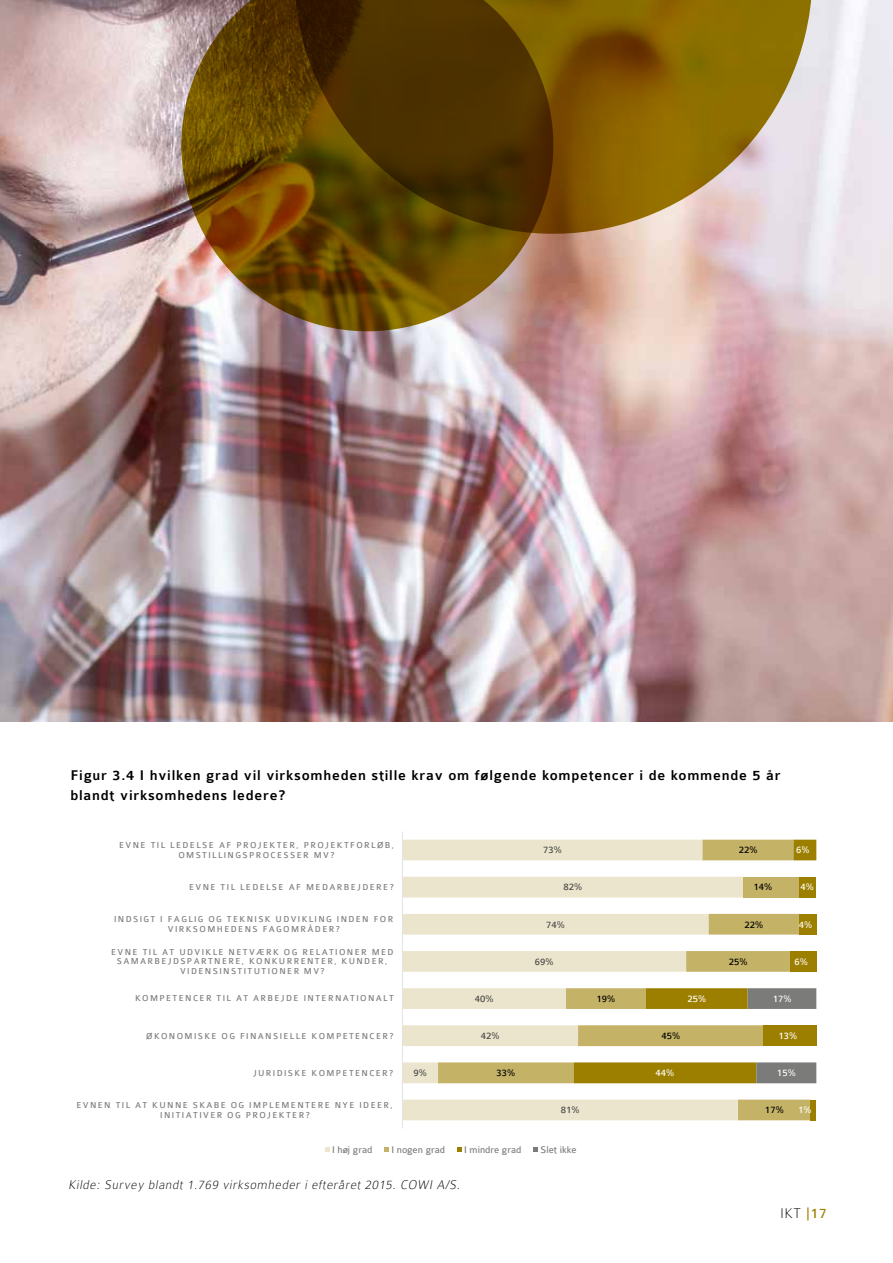
<style>
.page{position:relative;width:893px;height:1263px;background:#fff}
.page>*{position:absolute;margin:0;border:0;box-sizing:border-box;transform-origin:0 0}
.t1{font:500 15px/19.5px "Colaborate";letter-spacing:.05em;color:#000}
.t2{font:100 15px "Colaborate";color:#000}
.t3{font:italic 100 13.5px "Colaborate";color:#000}
.t4{font:10.35px "Colaborate";color:#7b7b7a}
.t5{font:10.35px "Colaborate";letter-spacing:.005em;color:#fff}
.t6{font:10.35px "Colaborate";letter-spacing:.005em;color:#000}
.t7{font:10.35px "Colaborate";letter-spacing:.005em;color:#494948}
.t8{font:9.15px/9.6px "Colaborate";letter-spacing:.15em;color:#7b7b7a;text-align:center}
.s1{font-weight:400;color:#9d7f00}
</style>
<div class="page">
<svg style="left:403px;top:840px;width:35px;height:280px;fill:#ebe5cd"></svg>
<svg style="left:438px;top:840px;width:372px;height:280px;fill:#ebe5cd"></svg>
<div style="left:810px;top:1099px;width:6px;height:21px;background:#9d7f00"></div>
<svg style="left:574px;top:840px;width:242px;height:243px"></svg>
<svg style="left:748px;top:988px;width:68px;height:95px"></svg>
<hr style="left:402px;top:831px;width:1px;height:297px;background:#e3e3e3">
<svg style="left:325px;top:1147px;width:5px;height:5px"></svg>
<svg style="left:384px;top:1147px;width:5px;height:5px"></svg>
<svg style="left:457px;top:1147px;width:5px;height:5px"></svg>
<svg style="left:533px;top:1147px;width:5px;height:5px"></svg>
<img style="left:0;top:0;width:893px;height:721px">
<svg style="left:579px;top:0;width:269px;height:270px;background:#b39962"></svg>
<svg style="left:155px;top:0;width:424px;height:357px;background:#76582a"></svg>
<h1 class="t1" style="left:71px;top:766px;width:711px">Figur 3.4 I hvilken grad vil virksomheden stille krav om følgende kompetencer i de kommende 5 år blandt virksomhedens ledere?</h1>
<p class="t8" style="left:119px;top:840px;width:276px">EVNE TIL LEDELSE AF PROJEKTER, PROJEKTFORLØB,<br>OMSTILLINGSPROCESSER MV?</p>
<p class="t8" style="left:189px;top:882px;width:206px">EVNE TIL LEDELSE AF MEDARBEJDERE?</p>
<p class="t8" style="left:114px;top:915px;width:281px">INDSIGT I FAGLIG OG TEKNISK UDVIKLING INDEN FOR<br>VIRKSOMHEDENS FAGOMRÅDER?</p>
<p class="t8" style="left:111px;top:947px;width:284px">EVNE TIL AT UDVIKLE NETVÆRK OG RELATIONER MED<br>SAMARBEJDSPARTNERE, KONKURRENTER, KUNDER,<br>VIDENSINSTITUTIONER MV?</p>
<p class="t8" style="left:135px;top:994px;width:260px">KOMPETENCER TIL AT ARBEJDE INTERNATIONALT</p>
<p class="t8" style="left:146px;top:1031px;width:249px">ØKONOMISKE OG FINANSIELLE KOMPETENCER?</p>
<p class="t8" style="left:253px;top:1068px;width:142px">JURIDISKE KOMPETENCER?</p>
<p class="t8" style="left:76px;top:1100px;width:318px">EVNEN TIL AT KUNNE SKABE OG IMPLEMENTERE NYE IDEER,<br>INITIATIVER OG PROJEKTER?</p>
<p class="t4" style="left:332px;top:1144px;width:42px">I høj grad</p>
<p class="t4" style="left:391px;top:1144px;width:55px">I nogen grad</p>
<p class="t4" style="left:464px;top:1144px;width:59px">I mindre grad</p>
<p class="t4" style="left:540px;top:1144px;width:38px">Slet ikke</p>
<h2 class="t3" style="left:68px;top:1178px;width:396px">Kilde: Survey blandt 1.769 virksomheder i efteråret 2015. COWI A/S.</h2>
<p class="t7" style="left:543px;top:845px;width:20px">73%</p>
<p class="t7" style="left:563px;top:882px;width:20px">82%</p>
<p class="t7" style="left:546px;top:919px;width:20px">74%</p>
<p class="t7" style="left:535px;top:956px;width:20px">69%</p>
<p class="t7" style="left:475px;top:993px;width:20px">40%</p>
<p class="t7" style="left:481px;top:1030px;width:20px">42%</p>
<p class="t7" style="left:414px;top:1067px;width:15px">9%</p>
<p class="t6" style="left:496px;top:1067px;width:20px">33%</p>
<p class="t7" style="left:561px;top:1105px;width:20px">81%</p>
<p class="t6" style="left:596px;top:993px;width:20px">19%</p>
<p class="t5" style="left:687px;top:993px;width:20px">25%</p>
<p class="t6" style="left:661px;top:1030px;width:20px">45%</p>
<p class="t5" style="left:656px;top:1067px;width:20px">44%</p>
<p class="t6" style="left:739px;top:845px;width:20px">22%</p>
<p class="t6" style="left:753px;top:882px;width:20px">14%</p>
<p class="t6" style="left:744px;top:919px;width:20px">22%</p>
<p class="t6" style="left:729px;top:956px;width:20px">25%</p>
<p class="t5" style="left:796px;top:845px;width:15px">6%</p>
<p class="t5" style="left:800px;top:882px;width:15px">4%</p>
<p class="t5" style="left:799px;top:919px;width:15px">4%</p>
<p class="t5" style="left:794px;top:956px;width:15px">6%</p>
<p class="t5" style="left:773px;top:993px;width:20px">17%</p>
<p class="t5" style="left:778px;top:1030px;width:20px">13%</p>
<p class="t5" style="left:777px;top:1067px;width:20px">15%</p>
<p class="t6" style="left:765px;top:1105px;width:20px">17%</p>
<p class="t5" style="left:798px;top:1105px;width:15px">1%</p>
<h1 class="t2" style="left:780px;top:1205px;width:48px">IKT <span class="s1">|17</span></h1>
</div>
